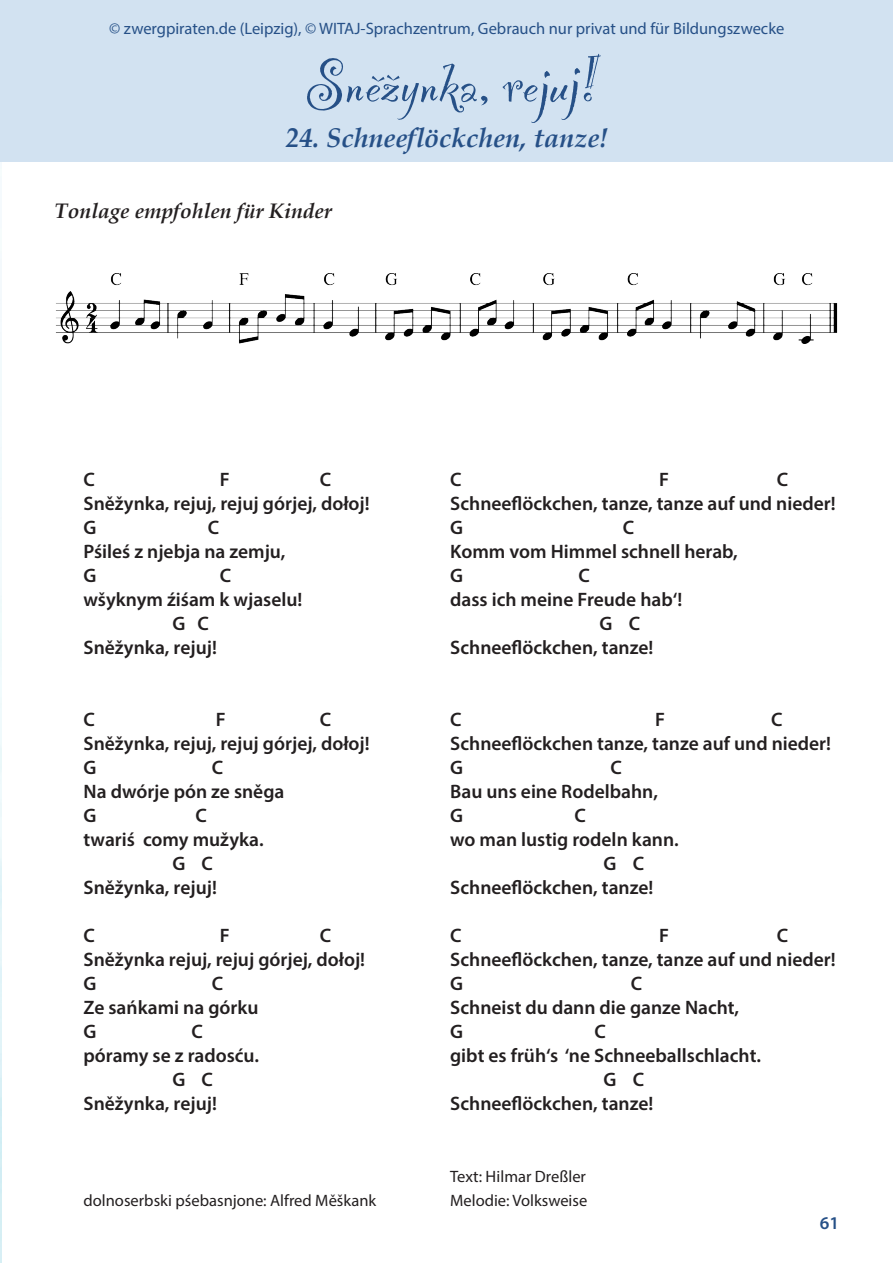
<style>
.page{position:relative;width:893px;height:1263px;background:#fff}
.page>*{position:absolute;margin:0;border:0;box-sizing:border-box;transform-origin:0 0}
.t1{font:italic 700 27px "Book Antiqua";color:#265087}
.t2{font:italic 700 21px "Book Antiqua";color:#231f20}
.t3{font:600 19.5px "Myriad Pro";color:#231f20}
.t4{font:600 18px "Myriad Pro";color:#265087}
.t5{font:16.5px "Myriad Pro";color:#265087}
.t6{font:16.5px "Myriad Pro";color:#231f20}
</style>
<div class="page">
<img style="left:0;top:259px;width:1px;height:1004px">
<div style="left:0;top:0;width:893px;height:162px;background:#d2e2f1"></div>
<img style="left:56px;top:273px;width:782px;height:70px">
<svg style="left:307px;top:54px;width:294px;height:69px"></svg>
<p class="t5" style="left:109px;top:18px;width:676px">© zwergpiraten.de (Leipzig), © WITAJ-Sprachzentrum, Gebrauch nur privat und für Bildungszwecke</p>
<p class="t1" style="left:286px;top:122px;width:324px">24. Schneeflöckchen, tanze!</p>
<p class="t2" style="left:55px;top:199px;width:279px">Tonlage empfohlen für Kinder</p>
<p class="t3" style="left:84px;top:467px;width:13px">C</p>
<p class="t3" style="left:220px;top:467px;width:11px">F</p>
<p class="t3" style="left:320px;top:467px;width:13px">C</p>
<p class="t3" style="left:84px;top:491px;width:288px">Sněžynka, rejuj, rejuj górjej, dołoj!</p>
<p class="t3" style="left:84px;top:515px;width:14px">G</p>
<p class="t3" style="left:208px;top:515px;width:13px">C</p>
<p class="t3" style="left:84px;top:539px;width:203px">Pśileś z njebja na zemju,</p>
<p class="t3" style="left:84px;top:563px;width:14px">G</p>
<p class="t3" style="left:220px;top:563px;width:13px">C</p>
<p class="t3" style="left:84px;top:587px;width:220px">wšyknym źiśam k wjaselu!</p>
<p class="t3" style="left:172px;top:611px;width:38px">G C</p>
<p class="t3" style="left:84px;top:635px;width:135px">Sněžynka, rejuj!</p>
<p class="t3" style="left:84px;top:707px;width:13px">C</p>
<p class="t3" style="left:216px;top:707px;width:11px">F</p>
<p class="t3" style="left:320px;top:707px;width:13px">C</p>
<p class="t3" style="left:84px;top:731px;width:288px">Sněžynka, rejuj, rejuj górjej, dołoj!</p>
<p class="t3" style="left:84px;top:755px;width:14px">G</p>
<p class="t3" style="left:212px;top:755px;width:13px">C</p>
<p class="t3" style="left:84px;top:779px;width:202px">Na dwórje pón ze sněga</p>
<p class="t3" style="left:84px;top:803px;width:14px">G</p>
<p class="t3" style="left:196px;top:803px;width:13px">C</p>
<p class="t3" style="left:84px;top:827px;width:182px">twariś comy mužyka.</p>
<p class="t3" style="left:172px;top:851px;width:42px">G C</p>
<p class="t3" style="left:84px;top:875px;width:135px">Sněžynka, rejuj!</p>
<p class="t3" style="left:84px;top:923px;width:13px">C</p>
<p class="t3" style="left:220px;top:923px;width:11px">F</p>
<p class="t3" style="left:320px;top:923px;width:13px">C</p>
<p class="t3" style="left:84px;top:947px;width:283px">Sněžynka rejuj, rejuj górjej, dołoj!</p>
<p class="t3" style="left:84px;top:971px;width:14px">G</p>
<p class="t3" style="left:212px;top:971px;width:13px">C</p>
<p class="t3" style="left:84px;top:995px;width:176px">Ze sańkami na górku</p>
<p class="t3" style="left:84px;top:1019px;width:14px">G</p>
<p class="t3" style="left:192px;top:1019px;width:13px">C</p>
<p class="t3" style="left:84px;top:1043px;width:177px">póramy se z radosću.</p>
<p class="t3" style="left:172px;top:1067px;width:42px">G C</p>
<p class="t3" style="left:84px;top:1091px;width:135px">Sněžynka, rejuj!</p>
<p class="t6" style="left:84px;top:1190px;width:294px">dolnoserbski pśebasnjone: Alfred Měškank</p>
<p class="t3" style="left:450px;top:467px;width:13px">C</p>
<p class="t3" style="left:659px;top:467px;width:11px">F</p>
<p class="t3" style="left:777px;top:467px;width:13px">C</p>
<p class="t3" style="left:450px;top:491px;width:387px">Schneeflöckchen, tanze, tanze auf und nieder!</p>
<p class="t3" style="left:450px;top:515px;width:14px">G</p>
<p class="t3" style="left:623px;top:515px;width:13px">C</p>
<p class="t3" style="left:450px;top:539px;width:289px">Komm vom Himmel schnell herab,</p>
<p class="t3" style="left:450px;top:563px;width:14px">G</p>
<p class="t3" style="left:578px;top:563px;width:13px">C</p>
<p class="t3" style="left:450px;top:587px;width:234px">dass ich meine Freude hab‘!</p>
<p class="t3" style="left:599px;top:611px;width:42px">G C</p>
<p class="t3" style="left:450px;top:635px;width:205px">Schneeflöckchen, tanze!</p>
<p class="t3" style="left:450px;top:707px;width:13px">C</p>
<p class="t3" style="left:655px;top:707px;width:11px">F</p>
<p class="t3" style="left:771px;top:707px;width:13px">C</p>
<p class="t3" style="left:450px;top:731px;width:382px">Schneeflöckchen tanze, tanze auf und nieder!</p>
<p class="t3" style="left:450px;top:755px;width:14px">G</p>
<p class="t3" style="left:611px;top:755px;width:13px">C</p>
<p class="t3" style="left:450px;top:779px;width:209px">Bau uns eine Rodelbahn,</p>
<p class="t3" style="left:450px;top:803px;width:14px">G</p>
<p class="t3" style="left:574px;top:803px;width:13px">C</p>
<p class="t3" style="left:450px;top:827px;width:230px">wo man lustig rodeln kann.</p>
<p class="t3" style="left:604px;top:851px;width:42px">G C</p>
<p class="t3" style="left:450px;top:875px;width:205px">Schneeflöckchen, tanze!</p>
<p class="t3" style="left:450px;top:923px;width:13px">C</p>
<p class="t3" style="left:659px;top:923px;width:11px">F</p>
<p class="t3" style="left:777px;top:923px;width:13px">C</p>
<p class="t3" style="left:450px;top:947px;width:387px">Schneeflöckchen, tanze, tanze auf und nieder!</p>
<p class="t3" style="left:450px;top:971px;width:14px">G</p>
<p class="t3" style="left:631px;top:971px;width:13px">C</p>
<p class="t3" style="left:450px;top:995px;width:291px">Schneist du dann die ganze Nacht,</p>
<p class="t3" style="left:450px;top:1019px;width:14px">G</p>
<p class="t3" style="left:594px;top:1019px;width:13px">C</p>
<p class="t3" style="left:450px;top:1043px;width:312px">gibt es früh‘s ‘ne Schneeballschlacht.</p>
<p class="t3" style="left:604px;top:1067px;width:42px">G C</p>
<p class="t3" style="left:450px;top:1091px;width:205px">Schneeflöckchen, tanze!</p>
<p class="t6" style="left:450px;top:1166px;width:137px">Text: Hilmar Dreßler</p>
<p class="t6" style="left:450px;top:1190px;width:139px">Melodie: Volksweise</p>
<p class="t4" style="left:820px;top:1211px;width:21px">61</p>
</div>
